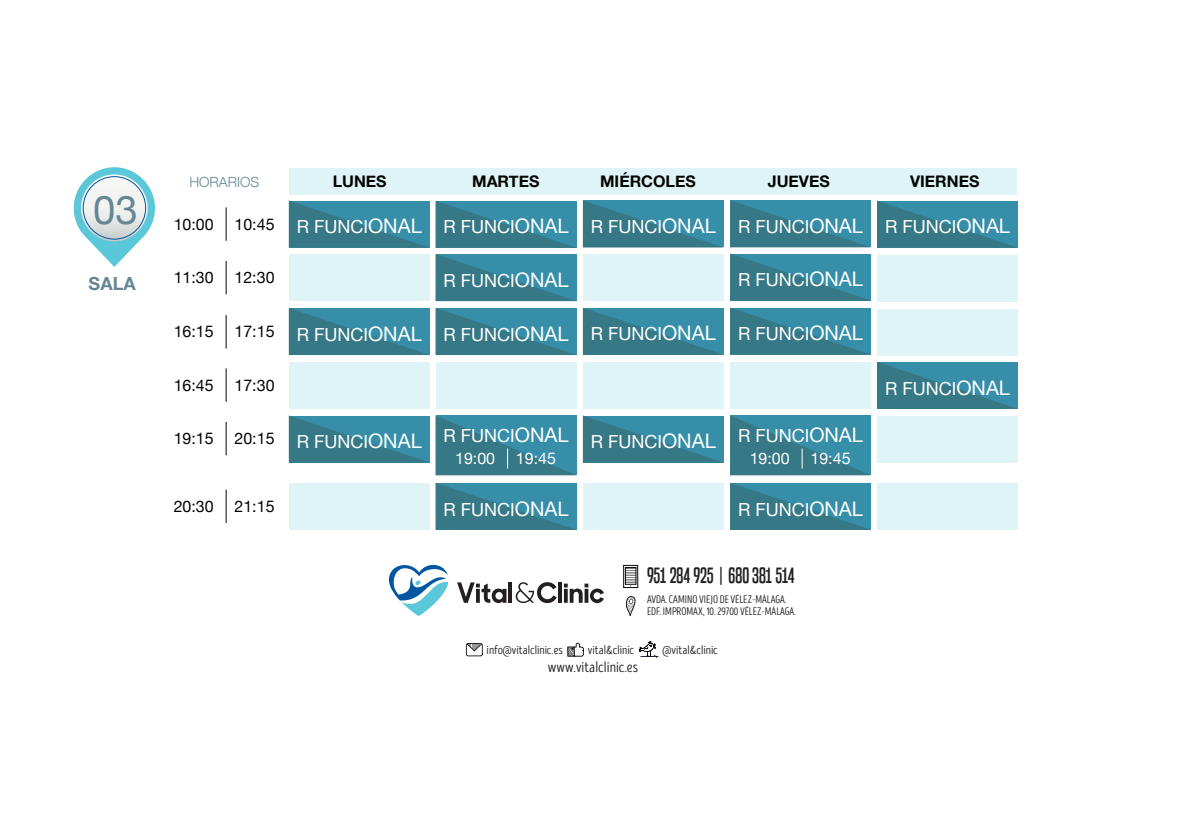
<style>
.page{position:relative;width:1191px;height:840px;background:#fff}
.page>*{position:absolute;margin:0;border:0;box-sizing:border-box;transform-origin:0 0}
.t1{font:40px "Helvetica Neue";color:#668695}
.t2{font:20.6px "Built Titling Rg";letter-spacing:-.005em;color:#231f20}
.t3{font:18px "Helvetica Neue";color:#fff}
.t4{font:700 18px "Helvetica Neue";color:#668695}
.t5{font:16px "Helvetica Neue";color:#040503}
.t6{font:700 16px "Helvetica Neue";color:#040503}
.t7{font:16px "Helvetica Neue";color:#fff}
.t8{font:15.4px "Intro Head R Base";color:#231f20}
.t9{font:300 14px "Helvetica Neue";color:#668695}
.t10{font:12.6px "Intro Head R Base";color:#231f20}
.t11{font:11px "Intro Head R Base";color:#231f20}
.s1{font-size:20px}
.s2{font-family:"Intro Head R Base"}
</style>
<div class="page">
<div style="left:289px;top:168px;width:728px;height:26px;background:#def4f7"></div>
<div style="left:436px;top:361px;width:140px;height:47px;background:#def4f7"></div>
<div style="left:583px;top:361px;width:140px;height:47px;background:#def4f7"></div>
<div style="left:289px;top:254px;width:140px;height:47px;background:#def4f7"></div>
<div style="left:583px;top:254px;width:140px;height:47px;background:#def4f7"></div>
<div style="left:289px;top:362px;width:140px;height:47px;background:#def4f7"></div>
<div style="left:289px;top:483px;width:140px;height:47px;background:#def4f7"></div>
<div style="left:583px;top:483px;width:140px;height:47px;background:#def4f7"></div>
<div style="left:877px;top:255px;width:140px;height:47px;background:#def4f7"></div>
<div style="left:877px;top:309px;width:140px;height:47px;background:#def4f7"></div>
<div style="left:877px;top:483px;width:140px;height:47px;background:#def4f7"></div>
<div style="left:877px;top:415px;width:140px;height:47px;background:#def4f7"></div>
<div style="left:730px;top:361px;width:141px;height:47px;background:#def4f7"></div>
<hr style="left:226px;top:207px;width:1px;height:34px;background:#040503">
<hr style="left:226px;top:368px;width:1px;height:33px;background:#040503">
<hr style="left:226px;top:261px;width:1px;height:33px;background:#040503">
<hr style="left:226px;top:421px;width:1px;height:34px;background:#040503">
<hr style="left:226px;top:315px;width:1px;height:33px;background:#040503">
<hr style="left:226px;top:489px;width:1px;height:33px;background:#040503">
<svg style="left:457px;top:582px;width:49px;height:20px"></svg>
<hr style="left:508px;top:582px;width:4px;height:20px;background:#231f20">
<svg style="left:516px;top:582px;width:41px;height:20px"></svg>
<hr style="left:558px;top:582px;width:4px;height:20px;background:#231f20">
<svg style="left:564px;top:583px;width:40px;height:19px"></svg>
<svg style="left:389px;top:564px;width:59px;height:51px"></svg>
<svg style="left:626px;top:596px;width:9px;height:19px"></svg>
<svg style="left:466px;top:643px;width:17px;height:13px"></svg>
<svg style="left:567px;top:642px;width:17px;height:14px"></svg>
<svg style="left:639px;top:641px;width:20px;height:16px"></svg>
<svg style="left:623px;top:564px;width:15px;height:24px"></svg>
<svg style="left:74px;top:167px;width:81px;height:100px"></svg>
<svg style="left:81px;top:174px;width:67px;height:67px"></svg>
<div style="left:83px;top:176px;width:63px;height:63px;border:1px solid #01559f;border-radius:50%"></div>
<svg style="left:289px;top:200px;width:287px;height:48px;background:#3d879a"></svg>
<svg style="left:730px;top:200px;width:141px;height:47px;background:#368396"></svg>
<svg style="left:877px;top:200px;width:141px;height:48px;background:#3a8598"></svg>
<svg style="left:583px;top:200px;width:141px;height:47px;background:#368396"></svg>
<svg style="left:435px;top:254px;width:141px;height:47px;background:#368396"></svg>
<svg style="left:730px;top:253px;width:141px;height:47px;background:#3a8598"></svg>
<svg style="left:730px;top:307px;width:141px;height:47px;background:#3a8598"></svg>
<svg style="left:877px;top:362px;width:141px;height:47px;background:#368296"></svg>
<svg style="left:583px;top:307px;width:141px;height:47px;background:#3a8598"></svg>
<svg style="left:289px;top:308px;width:287px;height:47px;background:#398598"></svg>
<svg style="left:583px;top:415px;width:141px;height:47px;background:#3a8598"></svg>
<svg style="left:435px;top:482px;width:141px;height:47px;background:#3b8699"></svg>
<svg style="left:730px;top:482px;width:141px;height:47px;background:#3a8598"></svg>
<svg style="left:289px;top:415px;width:287px;height:60px;background:#4f92a3"></svg>
<svg style="left:730px;top:415px;width:141px;height:60px;background:#368397"></svg>
<p class="t1" style="left:93px;top:186px;width:46px">03</p>
<p class="t4" style="left:89px;top:272px;width:49px">SALA</p>
<p class="t9" style="left:189px;top:173px;width:72px">HORARIOS</p>
<p class="t5" style="left:174px;top:214px;width:42px">10:00</p>
<p class="t5" style="left:234px;top:214px;width:42px">10:45</p>
<p class="t5" style="left:174px;top:268px;width:42px">11:30</p>
<p class="t5" style="left:234px;top:268px;width:42px">12:30</p>
<p class="t5" style="left:174px;top:322px;width:42px">16:15</p>
<p class="t5" style="left:234px;top:322px;width:42px">17:15</p>
<p class="t5" style="left:174px;top:375px;width:42px">16:45</p>
<p class="t5" style="left:234px;top:375px;width:42px">17:30</p>
<p class="t5" style="left:174px;top:428px;width:42px">19:15</p>
<p class="t5" style="left:234px;top:428px;width:42px">20:15</p>
<p class="t5" style="left:174px;top:496px;width:42px">20:30</p>
<p class="t5" style="left:234px;top:496px;width:42px">21:15</p>
<p class="t6" style="left:333px;top:171px;width:55px">LUNES</p>
<p class="t6" style="left:472px;top:171px;width:69px">MARTES</p>
<p class="t6" style="left:600px;top:171px;width:97px">MIÉRCOLES</p>
<p class="t6" style="left:768px;top:171px;width:63px">JUEVES</p>
<p class="t6" style="left:910px;top:171px;width:71px">VIERNES</p>
<p class="t3" style="left:297px;top:216px;width:127px">R FUNCI<span class="s1">ONAL</span></p>
<p class="t3" style="left:443px;top:216px;width:127px">R FUNCI<span class="s1">ONAL</span></p>
<p class="t3" style="left:591px;top:216px;width:127px">R FUNCI<span class="s1">ONAL</span></p>
<p class="t3" style="left:738px;top:216px;width:127px">R FUNCI<span class="s1">ONAL</span></p>
<p class="t3" style="left:885px;top:216px;width:127px">R FUNCI<span class="s1">ONAL</span></p>
<p class="t3" style="left:443px;top:269px;width:127px">R FUNCI<span class="s1">ONAL</span></p>
<p class="t3" style="left:738px;top:269px;width:127px">R FUNCI<span class="s1">ONAL</span></p>
<p class="t3" style="left:443px;top:323px;width:127px">R FUNCI<span class="s1">ONAL</span></p>
<p class="t3" style="left:738px;top:323px;width:127px">R FUNCI<span class="s1">ONAL</span></p>
<p class="t3" style="left:885px;top:377px;width:127px">R FUNCI<span class="s1">ONAL</span></p>
<p class="t3" style="left:297px;top:323px;width:127px">R FUNCI<span class="s1">ONAL</span></p>
<p class="t3" style="left:591px;top:323px;width:127px">R FUNCI<span class="s1">ONAL</span></p>
<p class="t3" style="left:297px;top:431px;width:127px">R FUNCI<span class="s1">ONAL</span></p>
<p class="t3" style="left:443px;top:424px;width:127px">R FUNCI<span class="s1">ONAL</span></p>
<p class="t3" style="left:738px;top:424px;width:127px">R FUNCI<span class="s1">ONAL</span></p>
<p class="t3" style="left:591px;top:431px;width:127px">R FUNCI<span class="s1">ONAL</span></p>
<p class="t7" style="left:455px;top:448px;width:42px">19:00</p>
<p class="t7" style="left:516px;top:448px;width:42px">19:45</p>
<p class="t7" style="left:749px;top:448px;width:42px">19:00</p>
<p class="t7" style="left:810px;top:448px;width:42px">19:45</p>
<p class="t3" style="left:443px;top:498px;width:127px">R FUNCI<span class="s1">ONAL</span></p>
<p class="t3" style="left:738px;top:498px;width:127px">R FUNCI<span class="s1">ONAL</span></p>
<p class="t2" style="left:647px;top:563px;width:149px">951 284 925 <span class="s2">|</span> 680 381 514</p>
<p class="t11" style="left:647px;top:593px;width:141px">AVDA. CAMINO VIEJO DE VÉLEZ-MÁLAGA.</p>
<p class="t11" style="left:647px;top:605px;width:150px">EDF. IMPROMAX, 10. 29700 VÉLEZ-MÁLAGA.</p>
<p class="t10" style="left:486px;top:642px;width:78px">info@vitalclinic.es</p>
<p class="t10" style="left:588px;top:642px;width:48px">vital&amp;clinic</p>
<p class="t10" style="left:662px;top:642px;width:57px">@vital&amp;clinic</p>
<p class="t8" style="left:548px;top:658px;width:92px">www.vitalclinic.es</p>
</div>
